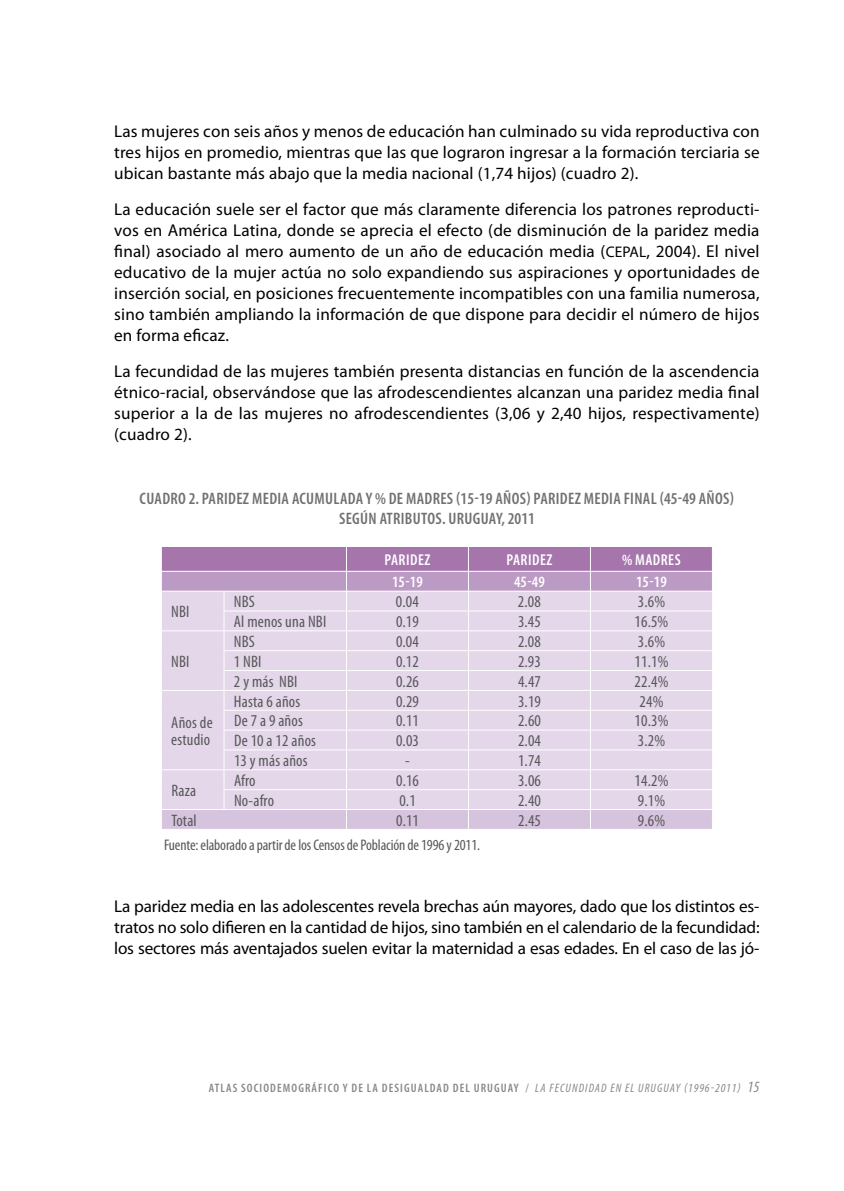
<style>
.page{position:relative;width:844px;height:1191px;background:#fff}
.page>*{position:absolute;margin:0;border:0;box-sizing:border-box;transform-origin:0 0}
.t1{font:17.15px/21px "Myriad Pro";letter-spacing:.01em;color:#000;text-align:justify}
.t2{font:condensed 16.62px/17.5px "Myriad Pro";letter-spacing:.01em;color:#58585a}
.t3{font:600 condensed 16.62px "Myriad Pro";letter-spacing:.02em;color:#707172}
.t4{font:600 condensed 15.75px "Myriad Pro";letter-spacing:.03em;color:#fff}
.t5{font:condensed 15.4px "Myriad Pro";letter-spacing:-.01em;color:#58585a}
.t6{font:600 condensed 12.25px "Myriad Pro";letter-spacing:.09em;color:#87888a}
.t7{font:italic condensed 12.25px "Myriad Pro";letter-spacing:.075em;color:#87888a}
.s1{font-size:15.4px}
.s2{font-weight:400}
.s3{font-weight:400;font-style:italic}
.s4{font-size:15.75px}
</style>
<div class="page">
<svg style="left:161px;top:546px;width:552px;height:283px;background:#dbcbe1"></svg>
<p class="t1" style="left:114px;top:120px;width:646px">Las mujeres con seis años y menos de educación han culminado su vida reproductiva con tres hijos en promedio, mientras que las que lograron ingresar a la formación terciaria se ubican bastante más abajo que la media nacional (1,74 hijos) (cuadro 2).</p>
<p class="t1" style="left:114px;top:198px;width:646px">La educación suele ser el factor que más claramente diferencia los patrones reproducti&shy;vos en América Latina, donde se aprecia el efecto (de disminución de la paridez media final) asociado al mero aumento de un año de educación media (<span class="s1">CEPAL</span>, 2004). El nivel educativo de la mujer actúa no solo expandiendo sus aspiraciones y oportunidades de inserción social, en posiciones frecuentemente incompatibles con una familia numerosa, sino también ampliando la información de que dispone para decidir el número de hijos en forma eficaz.</p>
<p class="t1" style="left:114px;top:360px;width:646px">La fecundidad de las mujeres también presenta distancias en función de la ascendencia étnico-racial, observándose que las afrodescendientes alcanzan una paridez media final superior a la de las mujeres no afrodescendientes (3,06 y 2,40 hijos, respectivamente) (cuadro 2).</p>
<p class="t3" style="left:140px;top:488px;width:121px">CUADRO 2. PARIDEZ MEDI</p>
<p class="t3" style="left:281px;top:488px;width:27px">A ACUMUL</p>
<p class="t3" style="left:340px;top:488px;width:93px">ADA Y % DE MADRES</p>
<p class="t3" style="left:456px;top:488px;width:136px">(15-19 AÑOS) PARIDEZ MEDI</p>
<p class="t3" style="left:613px;top:488px;width:122px">A FINAL (45-49 AÑOS)</p>
<p class="t3" style="left:339px;top:508px;width:82px">SEGÚN ATRIBUTOS</p>
<p class="t3" style="left:442px;top:508px;width:16px">. URUGU</p>
<p class="t3" style="left:488px;top:508px;width:48px">AY, 2011</p>
<p class="t4" style="left:384px;top:550px;width:47px">PARIDEZ</p>
<p class="t4" style="left:506px;top:550px;width:47px">PARIDEZ</p>
<p class="t4" style="left:622px;top:550px;width:60px">% MADRES</p>
<p class="t4" style="left:392px;top:572px;width:32px">15-19</p>
<p class="t4" style="left:514px;top:572px;width:32px">45-49</p>
<p class="t4" style="left:635px;top:572px;width:32px">15-19</p>
<p class="t2" style="left:171px;top:603px;width:7px">NBI</p>
<p class="t2" style="left:234px;top:593px;width:8px">NBS</p>
<p class="t2" style="left:396px;top:593px;width:24px">0.04</p>
<p class="t2" style="left:518px;top:593px;width:24px">2.08</p>
<p class="t2" style="left:637px;top:593px;width:29px">3.6%</p>
<p class="t2" style="left:234px;top:612px;width:81px">Al menos una NBI</p>
<p class="t2" style="left:396px;top:612px;width:24px">0.19</p>
<p class="t2" style="left:518px;top:612px;width:24px">3.45</p>
<p class="t2" style="left:634px;top:612px;width:35px">16.5%</p>
<p class="t2" style="left:171px;top:652px;width:7px">NBI</p>
<p class="t2" style="left:171px;top:713px;width:43px">Años de estudio</p>
<p class="t2" style="left:171px;top:781px;width:26px">Raza</p>
<p class="t2" style="left:234px;top:632px;width:8px">NBS</p>
<p class="t2" style="left:396px;top:632px;width:24px">0.04</p>
<p class="t2" style="left:518px;top:632px;width:24px">2.08</p>
<p class="t2" style="left:637px;top:632px;width:29px">3.6%</p>
<p class="t2" style="left:234px;top:652px;width:16px">1 NBI</p>
<p class="t2" style="left:396px;top:652px;width:24px">0.12</p>
<p class="t2" style="left:518px;top:652px;width:24px">2.93</p>
<p class="t2" style="left:634px;top:652px;width:35px">11.1%</p>
<p class="t2" style="left:234px;top:672px;width:52px">2 y más NBI</p>
<p class="t2" style="left:396px;top:672px;width:24px">0.26</p>
<p class="t2" style="left:518px;top:672px;width:24px">4.47</p>
<p class="t2" style="left:634px;top:672px;width:35px">22.4%</p>
<p class="t2" style="left:234px;top:692px;width:68px">Hasta 6 años</p>
<p class="t2" style="left:396px;top:692px;width:24px">0.29</p>
<p class="t2" style="left:518px;top:692px;width:24px">3.19</p>
<p class="t2" style="left:639px;top:692px;width:25px">24%</p>
<p class="t2" style="left:234px;top:712px;width:70px">De 7 a 9 años</p>
<p class="t2" style="left:396px;top:712px;width:24px">0.11</p>
<p class="t2" style="left:518px;top:712px;width:24px">2.60</p>
<p class="t2" style="left:634px;top:712px;width:35px">10.3%</p>
<p class="t2" style="left:234px;top:732px;width:83px">De 10 a 12 años</p>
<p class="t2" style="left:396px;top:732px;width:24px">0.03</p>
<p class="t2" style="left:518px;top:732px;width:24px">2.04</p>
<p class="t2" style="left:637px;top:732px;width:29px">3.2%</p>
<p class="t2" style="left:234px;top:751px;width:75px">13 y más años</p>
<p class="t2" style="left:405px;top:751px;width:6px">-</p>
<p class="t2" style="left:518px;top:751px;width:24px">1.74</p>
<p class="t2" style="left:234px;top:771px;width:23px">Afro</p>
<p class="t2" style="left:396px;top:771px;width:24px">0.16</p>
<p class="t2" style="left:518px;top:771px;width:24px">3.06</p>
<p class="t2" style="left:634px;top:771px;width:35px">14.2%</p>
<p class="t2" style="left:234px;top:791px;width:41px">No-afro</p>
<p class="t2" style="left:399px;top:791px;width:18px">0.1</p>
<p class="t2" style="left:518px;top:791px;width:24px">2.40</p>
<p class="t2" style="left:637px;top:791px;width:29px">9.1%</p>
<p class="t2" style="left:171px;top:811px;width:27px">Total</p>
<p class="t2" style="left:396px;top:811px;width:24px">0.11</p>
<p class="t2" style="left:518px;top:811px;width:24px">2.45</p>
<p class="t2" style="left:637px;top:811px;width:29px">9.6%</p>
<p class="t5" style="left:164px;top:835px;width:317px">Fuente: elaborado a partir de los Censos de Población de 1996 y 2011.</p>
<p class="t1" style="left:114px;top:895px;width:646px">La paridez media en las adolescentes revela brechas aún mayores, dado que los distintos es&shy;tratos no solo difieren en la cantidad de hijos, sino también en el calendario de la fecundidad: los sectores más aventajados suelen evitar la maternidad a esas edades. En el caso de las jó-</p>
<p class="t6" style="left:209px;top:1080px;width:370px">ATLAS SOCIODEMOGRÁFICO Y DE LA DESIGUALDAD DEL URUGUAY <span class="s2">/</span> <span class="s3">LA FECUNDIDAD</span></p>
<p class="t7" style="left:610px;top:1080px;width:151px">EN EL URUGUAY (1996-2011) <span class="s4">15</span></p>
</div>
